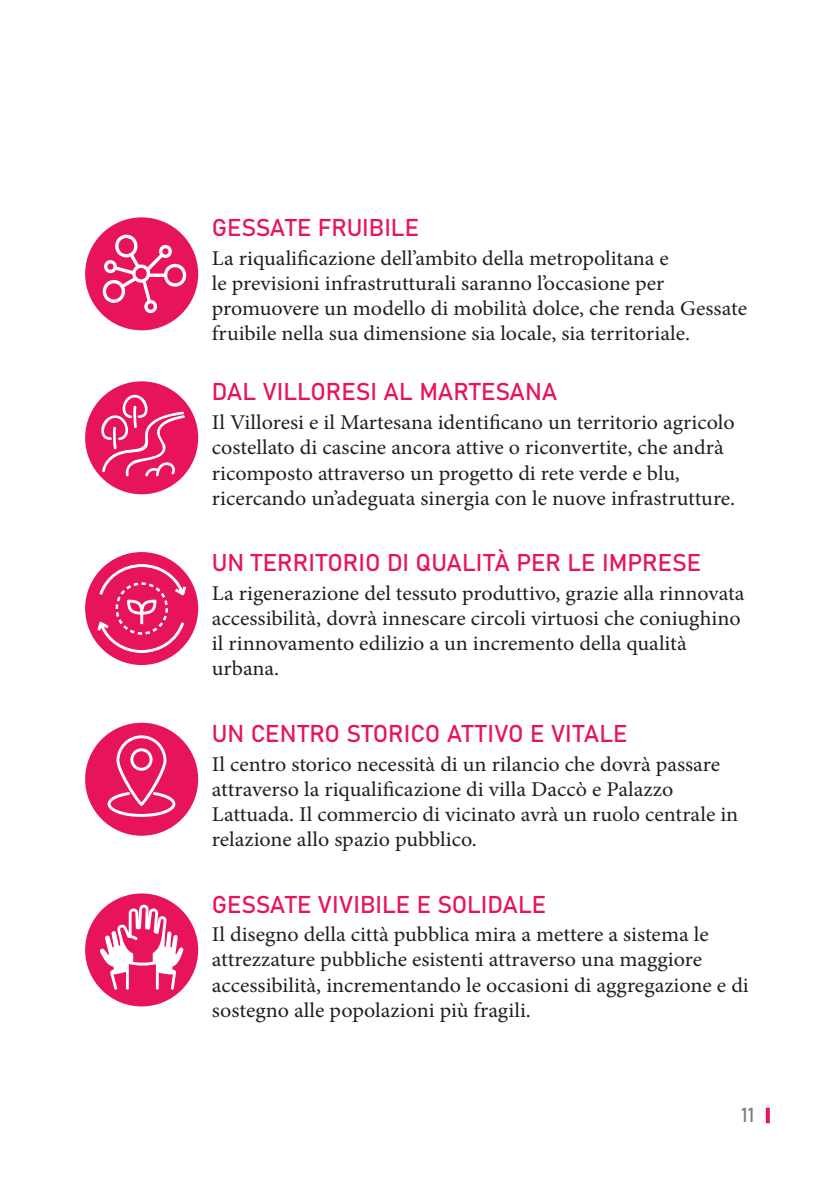
<style>
.page{position:relative;width:840px;height:1191px;background:#fff}
.page>*{position:absolute;margin:0;border:0;box-sizing:border-box;transform-origin:0 0}
.t1{font:24px "Bahnschrift";color:#e7135b}
.TESTO_1_colonna{font:21px/25.2px "Minion Pro";color:#231f20;scale:1.05 1}
.t2{font:20px "Bahnschrift";color:#7f7e7d}
</style>
<div class="page">
<svg style="left:765px;top:1107px;width:4px;height:16px"></svg>
<div style="left:85px;top:217px;width:113px;height:113px;background:#e7135b;border-radius:50%"></div>
<div style="left:85px;top:381px;width:113px;height:113px;background:#e7135b;border-radius:50%"></div>
<div style="left:85px;top:552px;width:113px;height:113px;background:#e7135b;border-radius:50%"></div>
<div style="left:85px;top:722px;width:113px;height:113px;background:#e7135b;border-radius:50%"></div>
<div style="left:85px;top:893px;width:113px;height:113px;background:#e7135b;border-radius:50%"></div>
<svg style="left:100px;top:904px;width:83px;height:85px"></svg>
<svg style="left:102px;top:233px;width:85px;height:81px"></svg>
<svg style="left:99px;top:393px;width:86px;height:84px"></svg>
<svg style="left:97px;top:563px;width:90px;height:90px"></svg>
<svg style="left:107px;top:735px;width:68px;height:82px"></svg>
<h2 class="t1" style="left:212px;top:209px;width:208px">GESSATE FRUIBILE</h2>
<p class="TESTO_1_colonna" style="left:212px;top:245px;width:511px">La riqualificazione dell’ambito della metropolitana e<br>le previsioni infrastrutturali saranno l’occasione per promuovere un modello di mobilità dolce, che renda Gessate fruibile nella sua dimensione sia locale, sia territoriale.</p>
<h2 class="t1" style="left:212px;top:374px;width:346px">DAL VILLORESI AL MARTESANA</h2>
<p class="TESTO_1_colonna" style="left:212px;top:410px;width:499px">Il Villoresi e il Martesana identificano un territorio agricolo costellato di cascine ancora attive o riconvertite, che andrà ricomposto attraverso un progetto di rete verde e blu, ricercando un’adeguata sinergia con le nuove infrastrutture.</p>
<h2 class="t1" style="left:212px;top:544px;width:490px">UN TERRITORIO DI QUALITÀ PER LE IMPRESE</h2>
<p class="TESTO_1_colonna" style="left:212px;top:580px;width:508px">La rigenerazione del tessuto produttivo, grazie alla rinnovata accessibilità, dovrà innescare circoli virtuosi che coniughino il rinnovamento edilizio a un incremento della qualità urbana.</p>
<h2 class="t1" style="left:212px;top:715px;width:417px">UN CENTRO STORICO ATTIVO E VITALE</h2>
<p class="TESTO_1_colonna" style="left:212px;top:751px;width:502px">Il centro storico necessità di un rilancio che dovrà passare attraverso la riqualificazione di villa Daccò e Palazzo Lattuada. Il commercio di vicinato avrà un ruolo centrale in relazione allo spazio pubblico.</p>
<h2 class="t1" style="left:212px;top:886px;width:336px">GESSATE VIVIBILE E SOLIDALE</h2>
<p class="TESTO_1_colonna" style="left:212px;top:922px;width:512px">Il disegno della città pubblica mira a mettere a sistema le attrezzature pubbliche esistenti attraverso una maggiore accessibilità, incrementando le occasioni di aggregazione e di sostegno alle popolazioni più fragili.</p>
<p class="t2" style="left:740px;top:1099px;width:15px">11</p>
</div>
